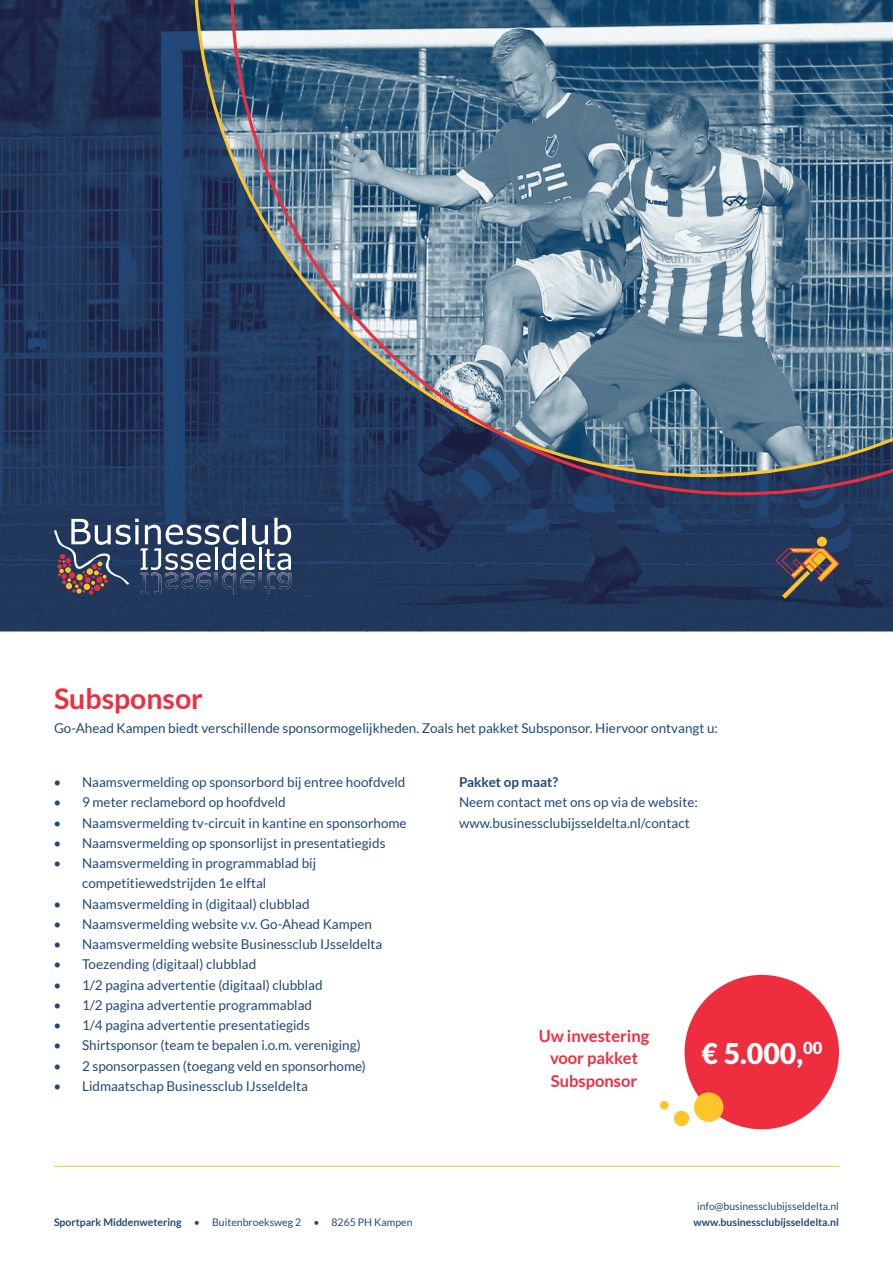
<style>
.page{position:relative;width:893px;height:1263px;background:#fff}
.page>*{position:absolute;margin:0;border:0;box-sizing:border-box;transform-origin:0 0}
.t1{font:700 28.5px "Lato";color:#ee2e3f}
.t2{font:900 28.5px "Lato";color:#fff}
.t3{font:700 16.5px/22.5px "Lato";color:#ee2e3f;text-align:center}
.t4{font:13.5px/20.2px "Lato";color:#22487a}
.t5{font:700 13.5px "Lato";color:#22487a}
.t6{font:10.5px "Lato";color:#22487a}
.t7{font:700 10.5px "Lato";color:#22487a}
.s1{font-weight:700}
</style>
<div class="page">
<div style="left:685px;top:975px;width:154px;height:154px;background:#ee2e3f;border-radius:50%"></div>
<div style="left:694px;top:1092px;width:29px;height:30px;background:#fec52a;border-radius:50%"></div>
<div style="left:674px;top:1111px;width:15px;height:15px;background:#fec52a;border-radius:50%"></div>
<div style="left:660px;top:1101px;width:9px;height:8px;background:#fec52a;border-radius:50%"></div>
<img style="left:0;top:0;width:210px;height:631px">
<img style="left:210px;top:477px;width:52px;height:154px">
<img style="left:262px;top:495px;width:53px;height:136px">
<img style="left:315px;top:495px;width:52px;height:136px">
<img style="left:367px;top:495px;width:53px;height:136px">
<img style="left:420px;top:495px;width:105px;height:136px">
<img style="left:525px;top:495px;width:158px;height:136px">
<img style="left:736px;top:495px;width:157px;height:136px">
<img style="left:683px;top:495px;width:53px;height:136px">
<svg style="left:194px;top:0;width:36px;height:477px;background:#2d4260"></svg>
<svg style="left:230px;top:0;width:663px;height:495px;background:#5e7990"></svg>
<div style="left:817px;top:537px;width:10px;height:10px;background:#fec42a;border-radius:50%"></div>
<svg style="left:776px;top:547px;width:63px;height:52px;background:#61524e"></svg>
<svg style="left:54px;top:518px;width:237px;height:77px;background:#55617a"></svg>
<img style="left:140px;top:573px;width:9px;height:21px">
<img style="left:151px;top:572px;width:10px;height:22px">
<img style="left:166px;top:572px;width:12px;height:17px">
<img style="left:181px;top:572px;width:12px;height:17px">
<img style="left:215px;top:573px;width:3px;height:22px">
<img style="left:222px;top:572px;width:14px;height:23px">
<img style="left:240px;top:572px;width:15px;height:17px">
<img style="left:196px;top:572px;width:15px;height:17px">
<img style="left:259px;top:573px;width:3px;height:22px">
<img style="left:265px;top:572px;width:10px;height:21px">
<img style="left:277px;top:572px;width:14px;height:17px">
<hr style="left:54px;top:1166px;width:785px;height:1px;background:#fec52a">
<h1 class="t1" style="left:54px;top:682px;width:150px">Subsponsor</h1>
<p class="t4" style="left:54px;top:717px;width:665px">Go-Ahead Kampen biedt verschillende sponsormogelijkheden. Zoals het pakket Subsponsor. Hiervoor ontvangt u:</p>
<p class="t4" style="left:54px;top:772px;width:353px">• Naamsvermelding op sponsorbord bij entree hoofdveld</p>
<p class="t4" style="left:54px;top:792px;width:234px">• 9 meter reclamebord op hoofdveld</p>
<p class="t4" style="left:54px;top:812px;width:355px">• Naamsvermelding tv-circuit in kantine en sponsorhome</p>
<p class="t4" style="left:54px;top:833px;width:333px">• Naamsvermelding op sponsorlijst in presentatiegids</p>
<p class="t4" style="left:82px;top:853px;width:236px;text-indent:-28px">• Naamsvermelding in programmablad bij competitiewedstrijden 1e elftal</p>
<p class="t4" style="left:54px;top:893px;width:257px">• Naamsvermelding in (digitaal) clubblad</p>
<p class="t4" style="left:54px;top:914px;width:320px">• Naamsvermelding website v.v. Go-Ahead Kampen</p>
<p class="t4" style="left:54px;top:934px;width:330px">• Naamsvermelding website Businessclub IJsseldelta</p>
<p class="t4" style="left:54px;top:954px;width:204px">• Toezending (digitaal) clubblad</p>
<p class="t4" style="left:54px;top:974px;width:271px">• 1/2 pagina advertentie (digitaal) clubblad</p>
<p class="t4" style="left:54px;top:995px;width:260px">• 1/2 pagina advertentie programmablad</p>
<p class="t4" style="left:54px;top:1015px;width:258px">• 1/4 pagina advertentie presentatiegids</p>
<p class="t4" style="left:54px;top:1035px;width:309px">• Shirtsponsor (team te bepalen i.o.m. vereniging)</p>
<p class="t4" style="left:54px;top:1055px;width:314px">• 2 sponsorpassen (toegang veld en sponsorhome)</p>
<p class="t4" style="left:54px;top:1076px;width:256px">• Lidmaatschap Businessclub IJsseldelta</p>
<p class="t6" style="left:54px;top:1216px;width:360px"><span class="s1">Sportpark Middenwetering</span> • Buitenbroeksweg 2 • 8265 PH Kampen</p>
<p class="t5" style="left:459px;top:774px;width:100px">Pakket op maat?</p>
<p class="t4" style="left:459px;top:792px;width:240px">Neem contact met ons op via de website: www.businessclubijsseldelta.nl/contact</p>
<p class="t3" style="left:539px;top:1024px;width:112px">Uw investering voor pakket<br>Subsponsor</p>
<h1 class="t2" style="left:702px;top:1036px;width:122px">€ 5.000,<sup>00</sup></h1>
<p class="t6" style="left:697px;top:1200px;width:143px">info@businessclubijsseldelta.nl</p>
<p class="t7" style="left:694px;top:1216px;width:147px">www.businessclubijsseldelta.nl</p>
</div>
